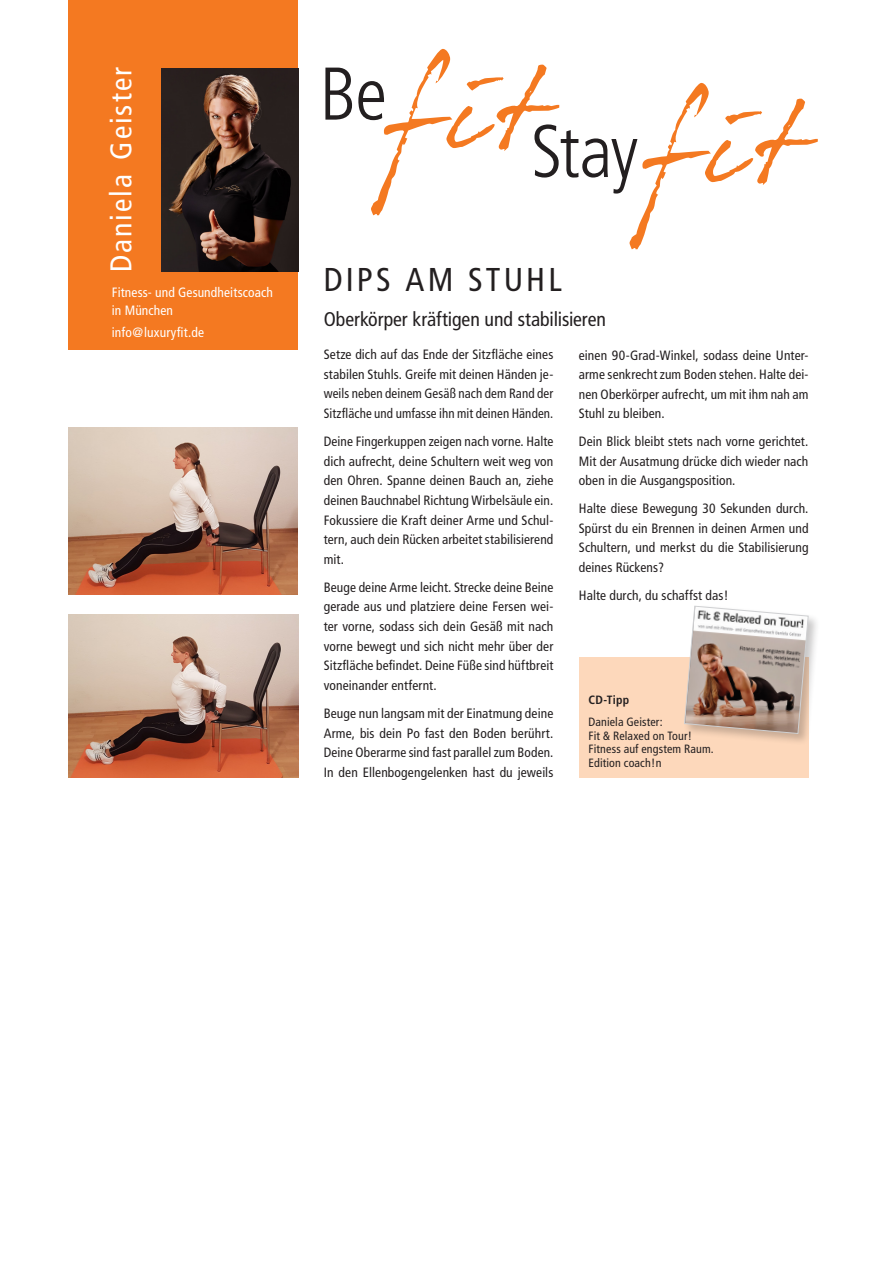
<style>
.page{position:relative;width:893px;height:1263px;background:#fff}
.page>*{position:absolute;margin:0;border:0;box-sizing:border-box;transform-origin:0 0}
.t1{font:300 condensed 74.55px "Frutiger";letter-spacing:-.02em;color:#231f20}
.t2{font:condensed 33px "Frutiger";letter-spacing:.095em;color:#231f20}
.t3{font:condensed 30px "Frutiger";letter-spacing:.065em;color:#fff}
.t4{font:condensed 19.8px "Frutiger";letter-spacing:-.005em;color:#231f20}
.t5{font:condensed 13.5px/19.6px "Frutiger";letter-spacing:.01em;color:#231f20;text-align:justify}
.t6{font:condensed 13.5px/18px "Frutiger";letter-spacing:.01em;color:#fff}
.t7{font:condensed 12px/13.5px "Frutiger";letter-spacing:.01em;color:#231f20}
.t8{font:700 condensed 12px "Frutiger";letter-spacing:.02em;color:#231f20}
</style>
<div class="page">
<svg style="left:371px;top:49px;width:188px;height:166px"></svg>
<svg style="left:629px;top:83px;width:189px;height:166px"></svg>
<div style="left:69px;top:0;width:229px;height:349px;background:#f47921"></div>
<img style="left:161px;top:68px;width:137px;height:204px">
<img style="left:69px;top:614px;width:229px;height:163px">
<img style="left:69px;top:428px;width:229px;height:167px">
<div style="left:579px;top:657px;width:229px;height:120px;background:#fdd8bb"></div>
<div style="left:682px;top:604px;width:138px;height:142px;background:#231f20;opacity:.25"></div>
<svg style="left:684px;top:605px;width:125px;height:129px"></svg>
<h3 class="t3" style="left:104px;top:272px;width:206px;rotate:-90deg">Daniela Geister</h3>
<p class="t6" style="left:112px;top:283px;width:163px">Fitness- und Gesundheitscoach in München</p>
<p class="t6" style="left:112px;top:323px;width:94px">info@luxuryfit.de</p>
<h1 class="t1" style="left:319px;top:52px;width:69px">Be</h1>
<h1 class="t1" style="left:531px;top:109px;width:109px">Stay</h1>
<h2 class="t2" style="left:324px;top:260px;width:240px">DIPS AM STUHL</h2>
<h3 class="t4" style="left:324px;top:308px;width:284px">Oberkörper kräftigen und stabilisieren</h3>
<p class="t5" style="left:324px;top:345px;width:231px">Setze dich auf das Ende der Sitzfläche eines stabilen Stuhls. Greife mit deinen Händen je&shy;weils neben deinem Gesäß nach dem Rand der Sitzfläche und umfasse ihn mit deinen Händen.</p>
<p class="t5" style="left:324px;top:432px;width:231px">Deine Fingerkuppen zeigen nach vorne. Halte dich aufrecht, deine Schultern weit weg von den Ohren. Spanne deinen Bauch an, ziehe deinen Bauchnabel Richtung Wirbelsäule ein.<br>Fokussiere die Kraft deiner Arme und Schul&shy;tern, auch dein Rücken arbeitet stabilisierend mit.</p>
<p class="t5" style="left:324px;top:577px;width:231px">Beuge deine Arme leicht. Strecke deine Beine gerade aus und platziere deine Fersen wei&shy;ter vorne, sodass sich dein Gesäß mit nach vorne bewegt und sich nicht mehr über der Sitzfläche befindet. Deine Füße sind hüftbreit voneinander entfernt.</p>
<p class="t5" style="left:324px;top:703px;width:231px">Beuge nun langsam mit der Einatmung deine Arme, bis dein Po fast den Boden berührt.<br>Deine Oberarme sind fast parallel zum Boden.<br>In den Ellenbogengelenken hast du jeweils</p>
<p class="t5" style="left:579px;top:345px;width:231px">einen 90-Grad-Winkel, sodass deine Unter&shy;arme senkrecht zum Boden stehen. Halte dei&shy;nen Oberkörper aufrecht, um mit ihm nah am Stuhl zu bleiben.</p>
<p class="t5" style="left:579px;top:432px;width:231px">Dein Blick bleibt stets nach vorne gerichtet.<br>Mit der Ausatmung drücke dich wieder nach oben in die Ausgangsposition.</p>
<p class="t5" style="left:579px;top:499px;width:231px">Halte diese Bewegung 30 Sekunden durch.<br>Spürst du ein Brennen in deinen Armen und Schultern, und merkst du die Stabilisierung deines Rückens?</p>
<p class="t5" style="left:579px;top:585px;width:151px">Halte durch, du schaffst das!</p>
<p class="t8" style="left:588px;top:693px;width:42px">CD-Tipp</p>
<p class="t7" style="left:588px;top:715px;width:127px">Daniela Geister:<br>Fit &amp; Relaxed on Tour!<br>Fitness auf engstem Raum.<br>Edition coach!n</p>
</div>
